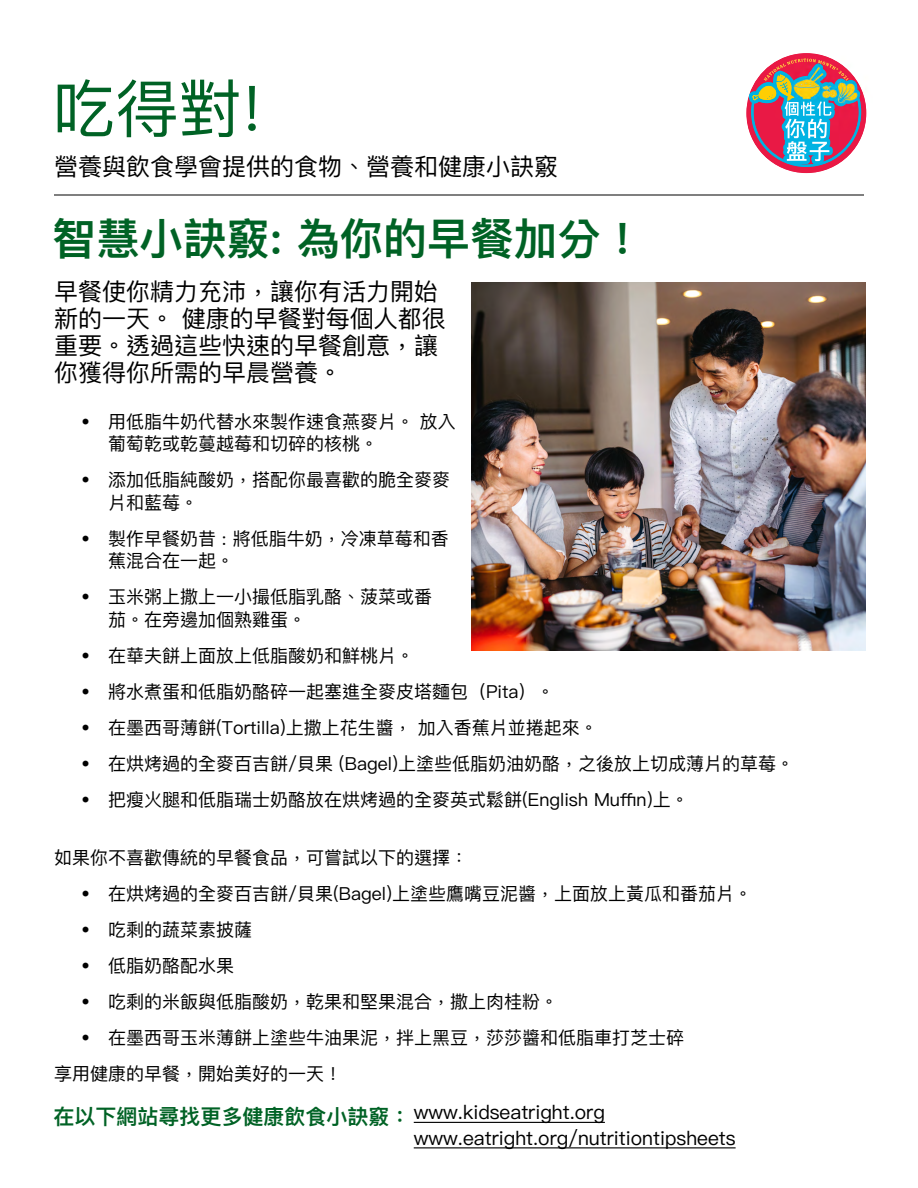
<style>
.page{position:relative;width:918px;height:1188px;background:#fff}
.page>*{position:absolute;margin:0;border:0;box-sizing:border-box;transform-origin:0 0}
.t1{font:63px "Ping Fang TC";color:#006225}
.t2{font:600 43.5px "Ping Fang TC";color:#006225}
.t3{font:24px/27px "Ping Fang TC";color:#000}
.t4{font:19.5px/25.5px "Ping Fang SC";color:#000}
.t5{font:18px/22.5px "Ping Fang TC";color:#000}
.s1{font-weight:300}
.s2{font-family:"Ping Fang TC";font-weight:600;font-size:21px;color:#006225}
</style>
<div class="page">
<img style="left:471px;top:283px;width:395px;height:367px">
<hr style="left:414px;top:1122px;width:191px;height:1px;background:#000">
<hr style="left:414px;top:1147px;width:322px;height:1px;background:#000">
<hr style="left:54px;top:195px;width:810px;height:1px;background:#000">
<img style="left:746px;top:53px;width:120px;height:120px">
<svg style="left:748px;top:59px;width:113px;height:108px"></svg>
<h1 class="t1" style="left:52px;top:70px;width:211px">吃得對!</h1>
<h3 class="t3" style="left:54px;top:152px;width:505px">營養與飲食學會提供的食物、營養和健康⼩訣竅</h3>
<h2 class="t2" style="left:52px;top:212px;width:593px">智慧小訣竅: 為你的早餐加分！</h2>
<h3 class="t3" style="left:54px;top:278px;width:393px">早餐使你精力充沛，讓你有活力開始新的一天。 健康的早餐對每個人都很重要。透過這些快速的早餐創意，讓你獲得你所需的早晨營養。</h3>
<p class="t5" style="left:108px;top:410px;width:349px;text-indent:-27px"><span class="s1">•</span> 用低脂牛奶代替水來製作速食燕麥片。 放入葡萄乾或乾蔓越莓和切碎的核桃。</p>
<p class="t5" style="left:108px;top:468px;width:343px;text-indent:-27px"><span class="s1">•</span> 添加低脂純酸奶，搭配你最喜歡的脆全麥麥片和藍莓。</p>
<p class="t5" style="left:108px;top:527px;width:342px;text-indent:-27px"><span class="s1">•</span> 製作早餐奶昔 : 將低脂牛奶，冷凍草莓和香蕉混合在一起。</p>
<p class="t5" style="left:108px;top:585px;width:325px;text-indent:-27px"><span class="s1">•</span> 玉米粥上撒上一小撮低脂乳酪、菠菜或番茄。在旁邊加個熟雞蛋。</p>
<p class="t5" style="left:81px;top:644px;width:334px"><span class="s1">•</span> 在華夫餅上面放上低脂酸奶和鮮桃片。</p>
<p class="t5" style="left:81px;top:680px;width:475px"><span class="s1">•</span> 將水煮蛋和低脂奶酪碎一起塞進全麥皮塔麵包（Pita）。</p>
<p class="t5" style="left:81px;top:716px;width:518px"><span class="s1">•</span> 在墨西哥薄餅(Tortilla)上撒上花生醬， 加入香蕉片並捲起來。</p>
<p class="t5" style="left:81px;top:752px;width:715px"><span class="s1">•</span> 在烘烤過的全麥百吉餅/貝果 (Bagel)上塗些低脂奶油奶酪，之後放上切成薄片的草莓。</p>
<p class="t5" style="left:81px;top:788px;width:609px"><span class="s1">•</span> 把瘦火腿和低脂瑞士奶酪放在烘烤過的全麥英式鬆餅(English Muffin)上。</p>
<p class="t5" style="left:54px;top:846px;width:415px">如果你不喜歡傳統的早餐食品，可嘗試以下的選擇：</p>
<p class="t5" style="left:81px;top:882px;width:673px"><span class="s1">•</span> 在烘烤過的全麥百吉餅/貝果(Bagel)上塗些鷹嘴豆泥醬，上面放上黃瓜和番茄片。</p>
<p class="t5" style="left:81px;top:918px;width:172px"><span class="s1">•</span> 吃剩的蔬菜素披薩</p>
<p class="t5" style="left:81px;top:954px;width:154px"><span class="s1">•</span> 低脂奶酪配水果</p>
<p class="t5" style="left:81px;top:990px;width:478px"><span class="s1">•</span> 吃剩的米飯與低脂酸奶，乾果和堅果混合，撒上肉桂粉。</p>
<p class="t5" style="left:54px;top:1020px;width:631px;line-height:36px;text-indent:27px"><span class="s1">•</span> 在墨西哥玉米薄餅上塗些牛油果泥，拌上黑豆，莎莎醬和低脂車打芝士碎享用健康的早餐，開始美好的一天！</p>
<p class="t4" style="left:414px;top:1099px;width:323px;text-indent:-360px"><span class="s2">在以下網站尋找更多健康飲食小訣竅：</span> www.kidseatright.org www.eatright.org/nutritiontipsheets</p>
</div>
